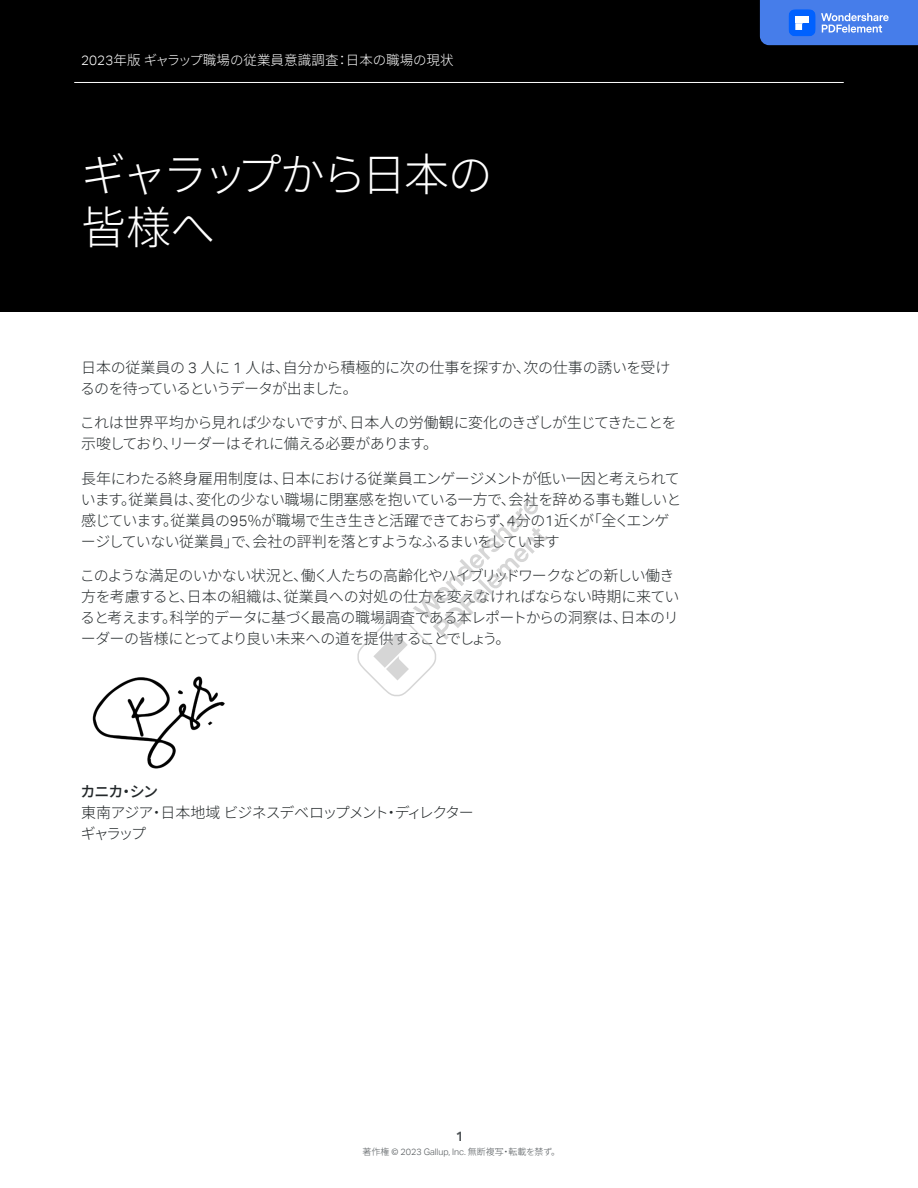
<style>
.page{position:relative;width:918px;height:1188px;background:#fff}
.page>*{position:absolute;margin:0;border:0;box-sizing:border-box;transform-origin:0 0}
.t1{font:300 45px/52.5px "Source Han Sans JP";letter-spacing:-.07em;color:#fff}
.t2{font:300 15px/21px "Source Han Sans JP";letter-spacing:-.04em;color:#23282a}
.t3{font:300 15px/21px "Source Han Sans JP";letter-spacing:-.08em;color:#23282a}
.t4{font:500 15px "Source Han Sans JP";color:#23282a}
.t5{font:300 13.5px "Source Han Sans JP";color:#fff}
.t6{font:700 13.5px "Aktiv Grotesk";color:#52575a}
.t7{font:300 9px "Aktiv Grotesk";color:#52575a}
.s1{font-family:"Aktiv Grotesk"}
.s2{font-family:"Source Han Sans JP"}
</style>
<div class="page">
<div style="left:0;top:0;width:918px;height:311px;background:#000"></div>
<img style="left:92px;top:676px;width:133px;height:93px">
<hr style="left:74px;top:82px;width:770px;height:1px;background:#fff">
<svg style="left:357px;top:500px;width:191px;height:197px"></svg>
<svg style="left:760px;top:0;width:158px;height:45px;background:#4f85ec"></svg>
<p class="t5" style="left:81px;top:52px;width:374px"><span class="s1">2023</span>年版 ギャラップ職場の従業員意識調査：日本の職場の現状</p>
<h1 class="t1" style="left:81px;top:149px;width:413px">ギャラップから日本の皆様へ</h1>
<p class="t2" style="left:80px;top:357px;width:592px">日本の従業員の <span class="s1">3</span> 人に <span class="s1">1</span> 人は、自分から積極的に次の仕事を探すか、次の仕事の誘いを受けるのを待っているというデータが出ました。</p>
<p class="t2" style="left:80px;top:412px;width:598px">これは世界平均から見れば少ないですが、日本人の労働観に変化のきざしが生じてきたことを示唆しており、リーダーはそれに備える必要があります。</p>
<p class="t2" style="left:81px;top:468px;width:602px">長年にわたる終身雇用制度は、日本における従業員エンゲージメントが低い一因と考えられています。従業員は、変化の少ない職場に閉塞感を抱いている一方で、会社を辞める事も難しいと感じています。従業員の<span class="s1">95</span>%が職場で生き生きと活躍できておらず、<span class="s1">4</span>分の<span class="s1">1</span>近くが「全くエンゲージしていない従業員」で、会社の評判を落とすようなふるまいをしています</p>
<p class="t2" style="left:80px;top:565px;width:601px">このような満足のいかない状況と、働く人たちの高齢化やハイブリッドワークなどの新しい働き方を考慮すると、日本の組織は、従業員への対処の仕方を変えなければならない時期に来ていると考えます。科学的データに基づく最高の職場調査である本レポートからの洞察は、日本のリーダーの皆様にとってより良い未来への道を提供することでしょう。</p>
<p class="t4" style="left:81px;top:783px;width:79px">カニカ・シン</p>
<p class="t3" style="left:81px;top:802px;width:395px">東南アジア・日本地域 ビジネスデベロップメント・ディレクターギャラップ</p>
<p class="t6" style="left:455px;top:1128px;width:9px">1</p>
<p class="t7" style="left:362px;top:1146px;width:199px"><span class="s2">著作権</span> © 2023 Gallup, Inc. <span class="s2">無断複写・転載を禁ず。</span></p>
</div>
